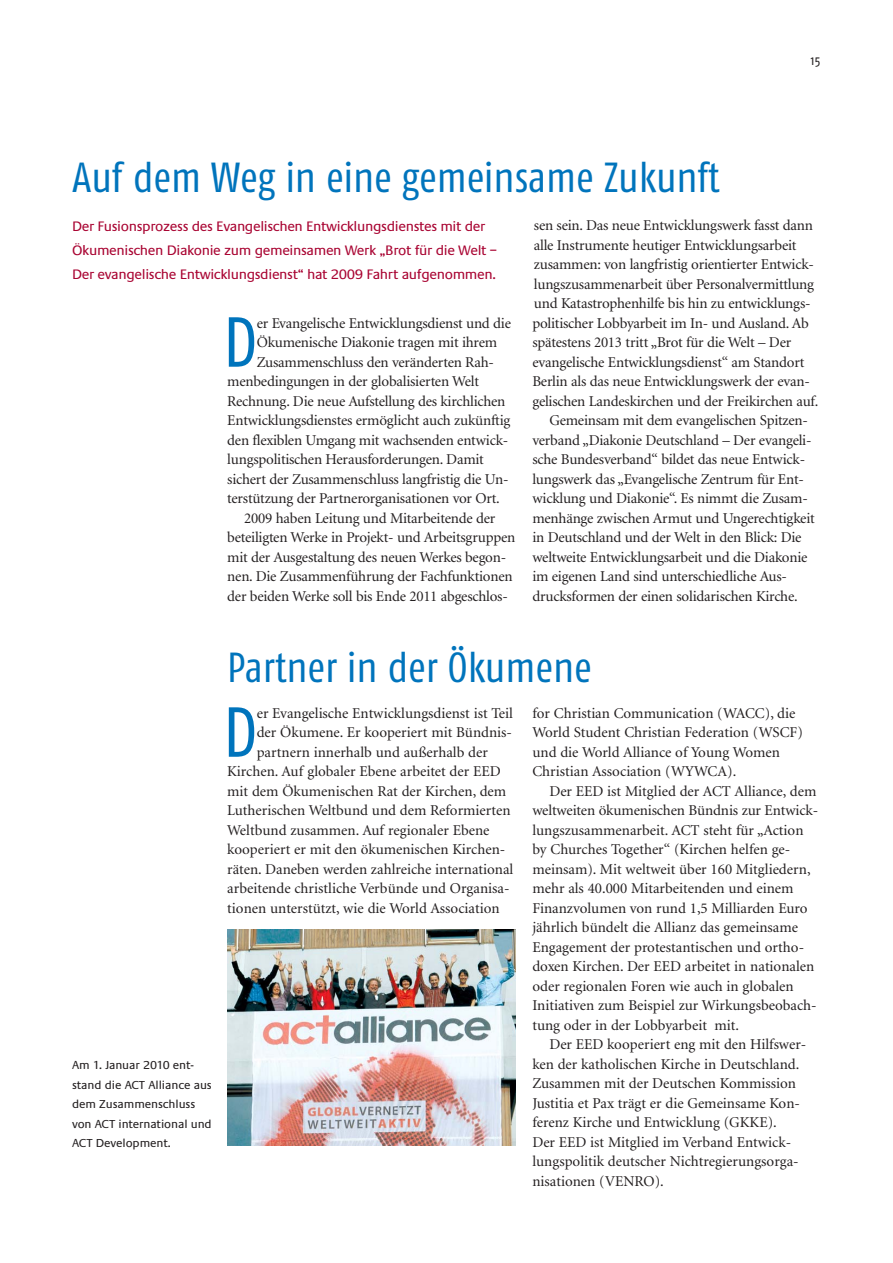
<style>
.page{position:relative;width:893px;height:1263px;background:#fff}
.page>*{position:absolute;margin:0;border:0;box-sizing:border-box;transform-origin:0 0}
.t1{font:70.65px "Fago Co";color:#0074bc}
.t2{font:42px "Fago Co";color:#0074bc}
.t3{font:15px/19.5px "Minion";letter-spacing:-.015em;color:#231f20}
.t4{font:14.25px/24px "Praxis EF";letter-spacing:-.025em;color:#a90432}
.t5{font:13.5px "Fago Co";color:#231f20}
.t6{font:12px/19.5px "Praxis EF";letter-spacing:-.005em;color:#231f20}
</style>
<div class="page">
<img style="left:227px;top:929px;width:288px;height:217px">
<p class="t5" style="left:811px;top:55px;width:11px">15</p>
<h2 class="t2" style="left:72px;top:158px;width:649px">Auf dem Weg in eine gemeinsame Zukunft</h2>
<p class="t4" style="left:72px;top:216px;width:426px">Der Fusionsprozess des Evangelischen Entwicklungsdienstes mit der<br>Ökumenischen Diakonie zum gemeinsamen Werk „Brot für die Welt –<br>Der evangelische Entwicklungsdienst“ hat 2009 Fahrt aufgenommen.</p>
<p class="t3" style="left:534px;top:217px;width:281px">sen sein. Das neue Entwicklungswerk fasst dann</p>
<p class="t3" style="left:534px;top:236px;width:264px">alle Instrumente heutiger Entwicklungsarbeit</p>
<p class="t3" style="left:534px;top:256px;width:282px">zusammen: von langfristig orientierter Entwick-</p>
<p class="t3" style="left:534px;top:275px;width:282px">lungszusammenarbeit über Personalvermittlung</p>
<p class="t3" style="left:534px;top:295px;width:278px">und Katastrophenhilfe bis hin zu entwicklungs-</p>
<p class="t3" style="left:532px;top:314px;width:278px">politischer Lobbyarbeit im In- und Ausland. Ab</p>
<p class="t3" style="left:532px;top:334px;width:260px">spätestens 2013 tritt „Brot für die Welt – Der</p>
<p class="t3" style="left:532px;top:353px;width:274px">evangelische Entwicklungsdienst“ am Standort</p>
<p class="t3" style="left:532px;top:373px;width:279px">Berlin als das neue Entwicklungswerk der evan-</p>
<p class="t3" style="left:532px;top:392px;width:287px">gelischen Landeskirchen und der Freikirchen auf.</p>
<p class="t3" style="left:549px;top:412px;width:260px">Gemeinsam mit dem evangelischen Spitzen-</p>
<p class="t3" style="left:532px;top:431px;width:281px">verband „Diakonie Deutschland – Der evangeli-</p>
<p class="t3" style="left:532px;top:451px;width:274px">sche Bundesverband“ bildet das neue Entwick-</p>
<p class="t3" style="left:532px;top:470px;width:273px">lungswerk das „Evangelische Zentrum für Ent-</p>
<p class="t3" style="left:532px;top:490px;width:277px">wicklung und Diakonie“. Es nimmt die Zusam-</p>
<p class="t3" style="left:532px;top:509px;width:284px">menhänge zwischen Armut und Ungerechtigkeit</p>
<p class="t3" style="left:532px;top:529px;width:271px">in Deutschland und der Welt in den Blick: Die</p>
<p class="t3" style="left:532px;top:548px;width:277px">weltweite Entwicklungsarbeit und die Diakonie</p>
<p class="t3" style="left:532px;top:568px;width:256px">im eigenen Land sind unterschiedliche Aus-</p>
<p class="t3" style="left:532px;top:587px;width:267px">drucksformen der einen solidarischen Kirche.</p>
<h1 class="t1" style="left:223px;top:311px;width:36px">D</h1>
<p class="t3" style="left:257px;top:314px;width:256px">er Evangelische Entwicklungsdienst und die</p>
<p class="t3" style="left:257px;top:334px;width:242px">Ökumenische Diakonie tragen mit ihrem</p>
<p class="t3" style="left:257px;top:353px;width:239px">Zusammenschluss den veränderten Rah-</p>
<p class="t3" style="left:227px;top:373px;width:253px">menbedingungen in der globalisierten Welt</p>
<p class="t3" style="left:227px;top:392px;width:280px">Rechnung. Die neue Aufstellung des kirchlichen</p>
<p class="t3" style="left:227px;top:412px;width:285px">Entwicklungsdienstes ermöglicht auch zukünftig</p>
<p class="t3" style="left:227px;top:431px;width:282px">den flexiblen Umgang mit wachsenden entwick-</p>
<p class="t3" style="left:227px;top:451px;width:258px">lungspolitischen Herausforderungen. Damit</p>
<p class="t3" style="left:227px;top:470px;width:283px">sichert der Zusammenschluss langfristig die Un-</p>
<p class="t3" style="left:227px;top:490px;width:274px">terstützung der Partnerorganisationen vor Ort.</p>
<p class="t3" style="left:244px;top:509px;width:253px">2009 haben Leitung und Mitarbeitende der</p>
<p class="t3" style="left:227px;top:529px;width:290px">beteiligten Werke in Projekt- und Arbeitsgruppen</p>
<p class="t3" style="left:227px;top:548px;width:280px">mit der Ausgestaltung des neuen Werkes begon-</p>
<p class="t3" style="left:227px;top:568px;width:287px">nen. Die Zusammenführung der Fachfunktionen</p>
<p class="t3" style="left:227px;top:587px;width:282px">der beiden Werke soll bis Ende 2011 abgeschlos-</p>
<p class="t6" style="left:72px;top:1056px;width:141px">Am 1. Januar 2010 ent&shy;stand die ACT Alliance aus dem Zusammenschluss von ACT international und<br>ACT Development.</p>
<h2 class="t2" style="left:227px;top:648px;width:366px">Partner in der Ökumene</h2>
<h1 class="t1" style="left:223px;top:701px;width:36px">D</h1>
<p class="t3" style="left:257px;top:704px;width:258px">er Evangelische Entwicklungsdienst ist Teil</p>
<p class="t3" style="left:257px;top:724px;width:257px">der Ökumene. Er kooperiert mit Bündnis-</p>
<p class="t3" style="left:257px;top:743px;width:233px">partnern innerhalb und außerhalb der</p>
<p class="t3" style="left:227px;top:763px;width:275px">Kirchen. Auf globaler Ebene arbeitet der EED</p>
<p class="t3" style="left:227px;top:782px;width:280px">mit dem Ökumenischen Rat der Kirchen, dem</p>
<p class="t3" style="left:227px;top:802px;width:285px">Lutherischen Weltbund und dem Reformierten</p>
<p class="t3" style="left:227px;top:821px;width:264px">Weltbund zusammen. Auf regionaler Ebene</p>
<p class="t3" style="left:227px;top:841px;width:280px">kooperiert er mit den ökumenischen Kirchen-</p>
<p class="t3" style="left:227px;top:860px;width:288px">räten. Daneben werden zahlreiche international</p>
<p class="t3" style="left:227px;top:880px;width:284px">arbeitende christliche Verbünde und Organisa-</p>
<p class="t3" style="left:227px;top:899px;width:274px">tionen unterstützt, wie die World Association</p>
<p class="t3" style="left:532px;top:704px;width:272px">for Christian Communication (WACC), die World Student Christian Federation (WSCF) und die World Alliance of Young Women Christian Association (WYWCA).</p>
<p class="t3" style="left:532px;top:782px;width:287px;text-indent:17px">Der EED ist Mitglied der ACT Alliance, dem weltweiten ökumenischen Bündnis zur Entwick&shy;lungszusammenarbeit. ACT steht für „Action by Churches Together“ (Kirchen helfen ge&shy;meinsam). Mit weltweit über 160 Mitgliedern, mehr als 40.000 Mitarbeitenden und einem Finanzvolumen von rund 1,5 Milliarden Euro jährlich bündelt die Allianz das gemeinsame Engagement der protestantischen und ortho&shy;doxen Kirchen. Der EED arbeitet in nationalen oder regionalen Foren wie auch in globalen Initiativen zum Beispiel zur Wirkungsbeobach&shy;tung oder in der Lobbyarbeit mit.</p>
<p class="t3" style="left:532px;top:1036px;width:275px;text-indent:17px">Der EED kooperiert eng mit den Hilfswer&shy;ken der katholischen Kirche in Deutschland.<br>Zusammen mit der Deutschen Kommission Justitia et Pax trägt er die Gemeinsame Kon&shy;ferenz Kirche und Entwicklung (GKKE).<br>Der EED ist Mitglied im Verband Entwick&shy;lungspolitik deutscher Nichtregierungsorga&shy;nisationen (VENRO).</p>
</div>
